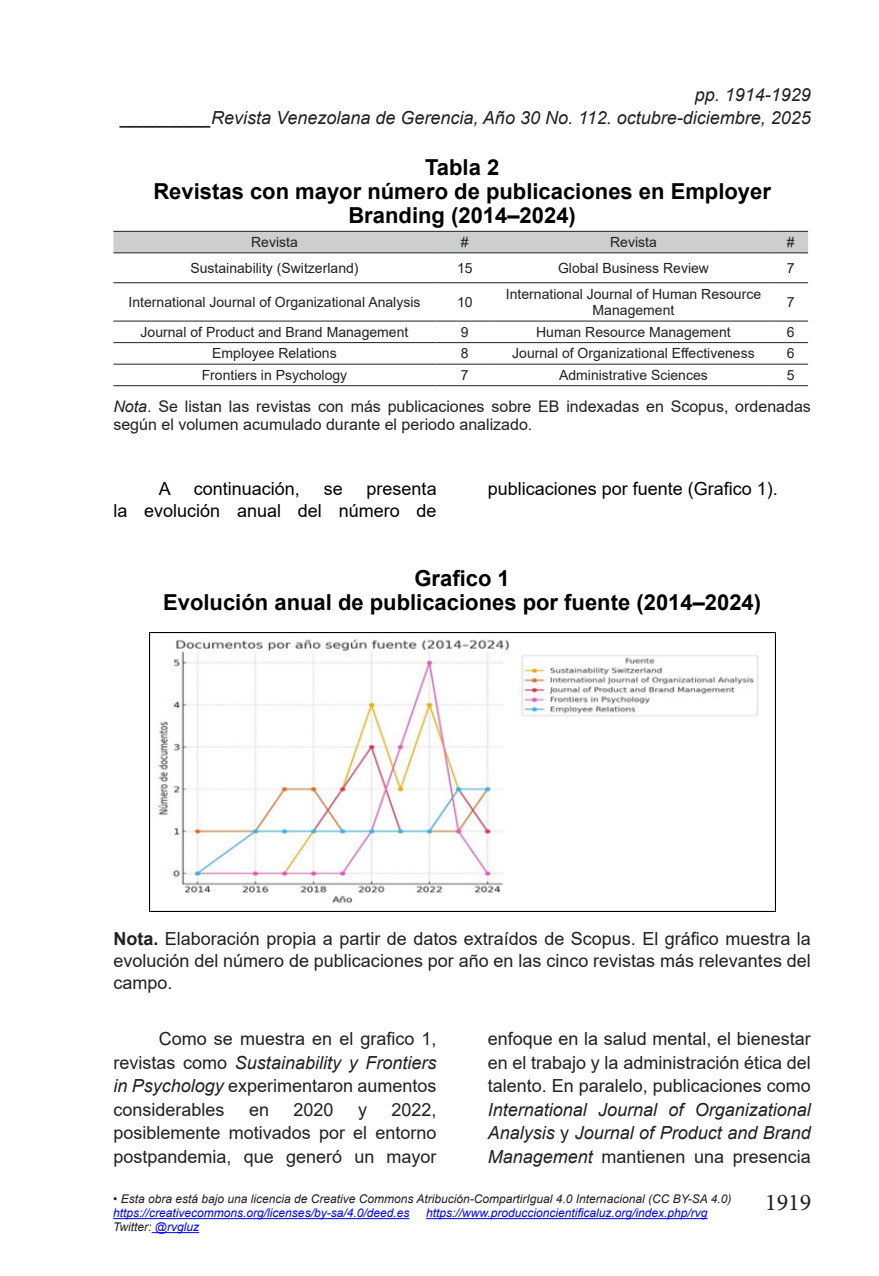
<style>
.page{position:relative;width:879px;height:1276px;background:#fff}
.page>*{position:absolute;margin:0;border:0;box-sizing:border-box;transform-origin:0 0}
.t1{font:24px "Minion Pro";color:#231f20}
.t2{font:700 22px/24px "Arial";color:#000;text-align:center}
.t3{font:18px/23.4px "Arial";color:#231f20;text-align:justify}
.t4{font:italic 18px/23.4px "Arial";color:#231f20;text-align:justify}
.t5{font:18px/22px "Arial";color:#000;text-align:right}
.t6{font:16px/18px "Arial";color:#231f20}
.t7{font:14px/16.8px "Arial";color:#231f20;text-align:center}
.t8{font:italic 12px "Arial";color:#231f20}
.t9{font:italic 12px "Arial";color:#00f}
.s1{font-style:italic}
.s2{font-weight:700}
.s3{font-style:normal}
.s4{color:#00f}
</style>
<div class="page">
<hr style="left:113px;top:1218px;width:296px;height:1px;background:#00f">
<hr style="left:426px;top:1218px;width:281px;height:1px;background:#00f">
<hr style="left:152px;top:1232px;width:47px;height:1px;background:#00f">
<div style="left:113px;top:232px;width:695px;height:20px;background:#cdced0"></div>
<hr style="left:113px;top:231px;width:323px;height:1px;background:#231f20">
<hr style="left:436px;top:231px;width:58px;height:1px;background:#231f20">
<hr style="left:494px;top:231px;width:279px;height:1px;background:#231f20">
<hr style="left:773px;top:231px;width:35px;height:1px;background:#231f20">
<hr style="left:113px;top:252px;width:323px;height:1px;background:#231f20">
<hr style="left:436px;top:252px;width:58px;height:1px;background:#231f20">
<hr style="left:494px;top:252px;width:279px;height:1px;background:#231f20">
<hr style="left:773px;top:252px;width:35px;height:1px;background:#231f20">
<hr style="left:113px;top:282px;width:323px;height:1px;background:#231f20">
<hr style="left:436px;top:282px;width:58px;height:1px;background:#231f20">
<hr style="left:494px;top:282px;width:279px;height:1px;background:#231f20">
<hr style="left:773px;top:282px;width:35px;height:1px;background:#231f20">
<hr style="left:113px;top:320px;width:323px;height:1px;background:#231f20">
<hr style="left:436px;top:320px;width:58px;height:1px;background:#231f20">
<hr style="left:494px;top:320px;width:279px;height:1px;background:#231f20">
<hr style="left:773px;top:320px;width:35px;height:1px;background:#231f20">
<hr style="left:113px;top:342px;width:323px;height:1px;background:#231f20">
<hr style="left:436px;top:342px;width:58px;height:1px;background:#231f20">
<hr style="left:494px;top:342px;width:279px;height:1px;background:#231f20">
<hr style="left:773px;top:342px;width:35px;height:1px;background:#231f20">
<hr style="left:113px;top:364px;width:323px;height:1px;background:#231f20">
<hr style="left:436px;top:364px;width:58px;height:1px;background:#231f20">
<hr style="left:494px;top:364px;width:279px;height:1px;background:#231f20">
<hr style="left:773px;top:364px;width:35px;height:1px;background:#231f20">
<hr style="left:113px;top:385px;width:323px;height:1px;background:#231f20">
<hr style="left:436px;top:385px;width:58px;height:1px;background:#231f20">
<hr style="left:494px;top:385px;width:279px;height:1px;background:#231f20">
<hr style="left:773px;top:385px;width:35px;height:1px;background:#231f20">
<img style="left:150px;top:633px;width:625px;height:278px">
<p class="t4" style="left:695px;top:83px;width:118px">pp. 1914-1929</p>
<p class="t4" style="left:121px;top:106px;width:691px">_________Revista Venezolana de Gerencia, Año 30 No. 112. octubre-diciembre, 2025</p>
<p class="t2" style="left:153px;top:155px;width:619px">Tabla 2<br>Revistas con mayor número de publicaciones en Employer<br>Branding (2014–2024)</p>
<p class="t7" style="left:251px;top:234px;width:48px">Revista</p>
<p class="t7" style="left:461px;top:234px;width:9px">#</p>
<p class="t7" style="left:610px;top:234px;width:48px">Revista</p>
<p class="t7" style="left:786px;top:234px;width:9px">#</p>
<p class="t7" style="left:190px;top:259px;width:170px">Sustainability (Switzerland)</p>
<p class="t7" style="left:457px;top:259px;width:17px">15</p>
<p class="t7" style="left:558px;top:259px;width:152px">Global Business Review</p>
<p class="t7" style="left:786px;top:259px;width:9px">7</p>
<p class="t7" style="left:129px;top:293px;width:293px">International Journal of Organizational Analysis</p>
<p class="t7" style="left:457px;top:293px;width:17px">10</p>
<p class="t7" style="left:506px;top:285px;width:257px">International Journal of Human Resource<br>Management</p>
<p class="t7" style="left:786px;top:293px;width:9px">7</p>
<p class="t7" style="left:141px;top:323px;width:269px">Journal of Product and Brand Management</p>
<p class="t7" style="left:461px;top:323px;width:9px">9</p>
<p class="t7" style="left:536px;top:323px;width:196px">Human Resource Management</p>
<p class="t7" style="left:786px;top:323px;width:9px">6</p>
<p class="t7" style="left:212px;top:345px;width:126px">Employee Relations</p>
<p class="t7" style="left:461px;top:345px;width:9px">8</p>
<p class="t7" style="left:512px;top:345px;width:244px">Journal of Organizational Effectiveness</p>
<p class="t7" style="left:786px;top:345px;width:9px">6</p>
<p class="t7" style="left:202px;top:366px;width:147px">Frontiers in Psychology</p>
<p class="t7" style="left:461px;top:366px;width:9px">7</p>
<p class="t7" style="left:559px;top:366px;width:150px">Administrative Sciences</p>
<p class="t7" style="left:786px;top:366px;width:9px">5</p>
<p class="t6" style="left:113px;top:397px;width:699px"><span class="s1">Nota</span>. Se listan las revistas con más publicaciones sobre EB indexadas en Scopus, ordenadas según el volumen acumulado durante el periodo analizado.</p>
<p class="t5" style="left:113px;top:478px;width:325px">presenta<br>la evolución anual del número de</p>
<p class="t5" style="left:488px;top:478px;width:292px">publicaciones por fuente (Grafico 1).</p>
<p class="t5" style="left:159px;top:478px;width:14px">A</p>
<p class="t5" style="left:194px;top:478px;width:108px">continuación,</p>
<p class="t5" style="left:324px;top:478px;width:21px">se</p>
<p class="t2" style="left:163px;top:566px;width:599px">Grafico 1<br>Evolución anual de publicaciones por fuente (2014–2024)</p>
<p class="t3" style="left:113px;top:927px;width:699px;line-height:22px"><span class="s2">Nota.</span> Elaboración propia a partir de datos extraídos de Scopus. El gráfico muestra la evolución del número de publicaciones por año en las cinco revistas más relevantes del campo.</p>
<p class="t3" style="left:113px;top:1027px;width:325px;text-indent:45px">Como se muestra en el grafico 1, revistas como <span class="s1">Sustainability y Frontiers in Psychology</span> experimentaron aumentos considerables</p>
<p class="t3" style="left:113px;top:1097px;width:325px;text-indent:278px">2022, posiblemente motivados por el entorno postpandemia, que generó un mayor</p>
<p class="t3" style="left:249px;top:1097px;width:22px">en</p>
<p class="t3" style="left:293px;top:1097px;width:42px">2020</p>
<p class="t3" style="left:358px;top:1097px;width:10px">y</p>
<p class="t3" style="left:488px;top:1027px;width:325px">enfoque en la salud mental, el bienestar en el trabajo y la administración ética del talento. En paralelo, publicaciones como</p>
<p class="t4" style="left:488px;top:1097px;width:325px">International Journal of Organizational Analysis <span class="s3">y</span> Journal of Product and Brand Management <span class="s3">mantienen una presencia</span></p>
<p class="t8" style="left:113px;top:1191px;width:620px">• Esta obra está bajo una licencia de Creative Commons Atribución-CompartirIgual 4.0 Internacional (CC BY-SA 4.0)</p>
<p class="t9" style="left:113px;top:1205px;width:298px">https://creativecommons.org/licenses/by-sa/4.0/deed.es</p>
<p class="t9" style="left:426px;top:1205px;width:283px">https://www.produccioncientificaluz.org/index.php/rvg</p>
<p class="t8" style="left:113px;top:1219px;width:87px">Twitter: <span class="s4">@rvgluz</span></p>
<h1 class="t1" style="left:765px;top:1186px;width:48px">1919</h1>
</div>
